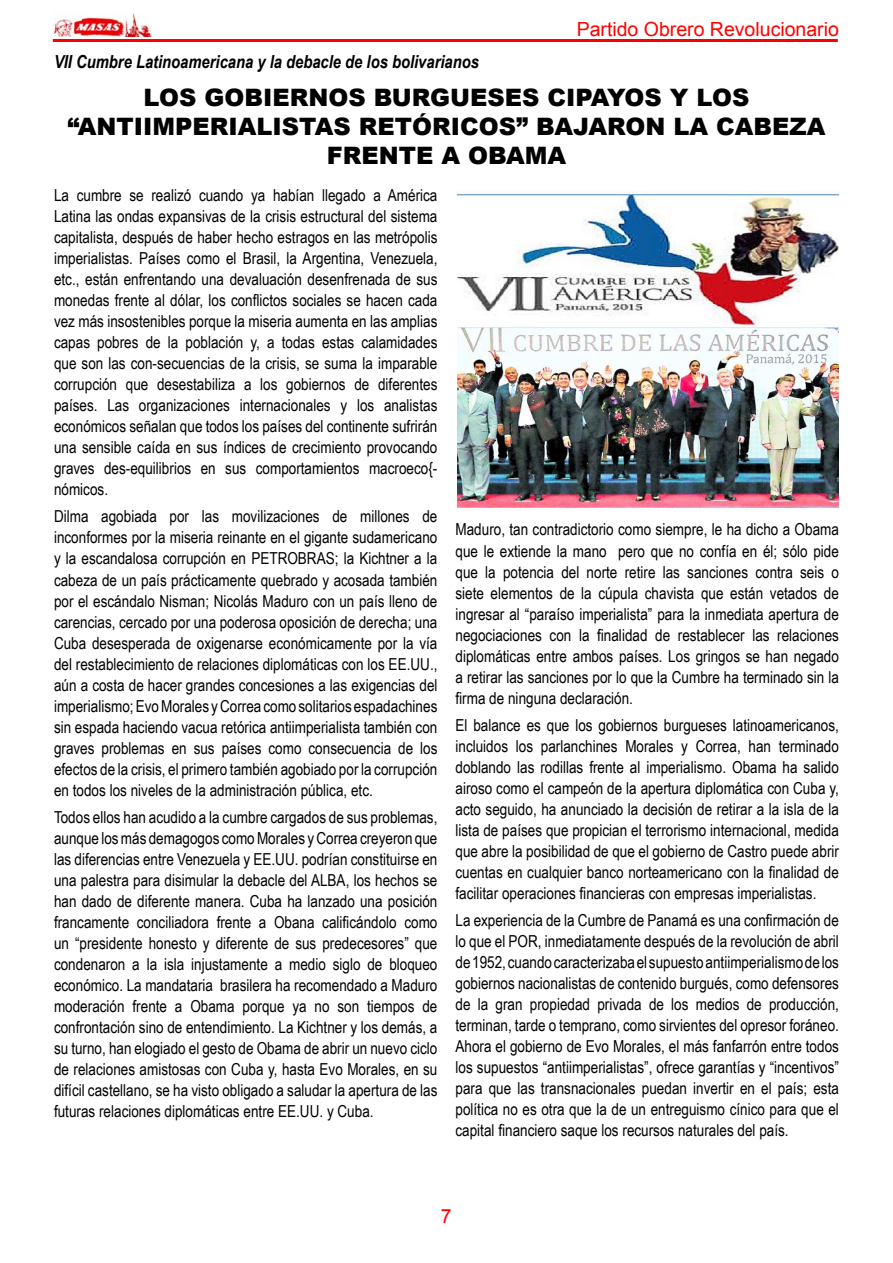
<style>
.page{position:relative;width:893px;height:1263px;background:#fff}
.page>*{position:absolute;margin:0;border:0;box-sizing:border-box;transform-origin:0 0}
.Brödtext{font:900 24px/28.8px "Arial";color:#000;text-align:center}
.t1{font:19.5px "Arial";color:#f00}
.Rubrik_1{font:italic 700 18px "Arial Narrow";color:#000}
.Brödtext_2{font:16.5px/21px "Arial Narrow";color:#000;text-align:justify}
</style>
<div class="page">
<hr style="left:53px;top:39px;width:785px;height:3px;background:#f00">
<img style="left:54px;top:13px;width:97px;height:23px">
<img style="left:457px;top:190px;width:382px;height:317px">
<p class="t1" style="left:577px;top:16px;width:264px">Partido Obrero Revolucionario</p>
<p class="Rubrik_1" style="left:54px;top:48px;width:426px">VII Cumbre Latinoamericana y la debacle de los bolivarianos</p>
<p class="Brödtext" style="left:67px;top:82px;width:759px">LOS GOBIERNOS BURGUESES CIPAYOS Y LOS “ANTIIMPERIALISTAS RETÓRICOS” BAJARON LA CABEZA<br>FRENTE A OBAMA</p>
<p class="Brödtext_2" style="left:54px;top:184px;width:385px">La cumbre se realizó cuando ya habían llegado a América Latina las ondas expansivas de la crisis estructural del sistema capitalista, después de haber hecho estragos en las metrópolis imperialistas. Países como el Brasil, la Argentina, Venezuela, etc., están enfrentando una devaluación desenfrenada de sus monedas frente al dólar, los conflictos sociales se hacen cada vez más insostenibles porque la miseria aumenta en las amplias capas pobres de la población y, a todas estas calamidades que son las con-secuencias de la crisis, se suma la imparable corrupción que desestabiliza a los gobiernos de diferentes países. Las organizaciones internacionales y los analistas económicos señalan que todos los países del continente sufrirán una sensible caída en sus índices de crecimiento provocando graves des-equilibrios en sus comportamientos macroeco{- nómicos.</p>
<p class="Brödtext_2" style="left:54px;top:505px;width:385px">Dilma agobiada por las movilizaciones de millones de inconformes por la miseria reinante en el gigante sudamericano y la escandalosa corrupción en PETROBRAS; la Kichtner a la cabeza de un país prácticamente quebrado y acosada también por el escándalo Nisman; Nicolás Maduro con un país lleno de carencias, cercado por una poderosa oposición de derecha; una Cuba desesperada de oxigenarse económicamente por la vía del restablecimiento de relaciones diplomáticas con los EE.UU., aún a costa de hacer grandes concesiones a las exigencias del imperialismo; Evo Morales y Correa como solitarios espadachines sin espada haciendo vacua retórica antiimperialista también con graves problemas en sus países como consecuencia de los efectos de la crisis, el primero también agobiado por la corrupción en todos los niveles de la administración pública, etc.</p>
<p class="Brödtext_2" style="left:54px;top:805px;width:385px">Todos ellos han acudido a la cumbre cargados de sus problemas, aunque los más demagogos como Morales y Correa creyeron que las diferencias entre Venezuela y EE.UU. podrían constituirse en una palestra para disimular la debacle del ALBA, los hechos se han dado de diferente manera. Cuba ha lanzado una posición francamente conciliadora frente a Obana calificándolo como un “presidente honesto y diferente de sus predecesores” que condenaron a la isla injustamente a medio siglo de bloqueo económico. La mandataria brasilera ha recomendado a Maduro moderación frente a Obama porque ya no son tiempos de confrontación sino de entendimiento. La Kichtner y los demás, a su turno, han elogiado el gesto de Obama de abrir un nuevo ciclo de relaciones amistosas con Cuba y, hasta Evo Morales, en su difícil castellano, se ha visto obligado a saludar la apertura de las futuras relaciones diplomáticas entre EE.UU. y Cuba.</p>
<p class="Brödtext_2" style="left:455px;top:519px;width:385px">Maduro, tan contradictorio como siempre, le ha dicho a Obama que le extiende la mano pero que no confía en él; sólo pide que la potencia del norte retire las sanciones contra seis o siete elementos de la cúpula chavista que están vetados de ingresar al “paraíso imperialista” para la inmediata apertura de negociaciones con la finalidad de restablecer las relaciones diplomáticas entre ambos países. Los gringos se han negado a retirar las sanciones por lo que la Cumbre ha terminado sin la firma de ninguna declaración.</p>
<p class="Brödtext_2" style="left:455px;top:714px;width:385px">El balance es que los gobiernos burgueses latinoamericanos, incluidos los parlanchines Morales y Correa, han terminado doblando las rodillas frente al imperialismo. Obama ha salido airoso como el campeón de la apertura diplomática con Cuba y, acto seguido, ha anunciado la decisión de retirar a la isla de la lista de países que propician el terrorismo internacional, medida que abre la posibilidad de que el gobierno de Castro puede abrir cuentas en cualquier banco norteamericano con la finalidad de facilitar operaciones financieras con empresas imperialistas.</p>
<p class="Brödtext_2" style="left:455px;top:909px;width:385px">La experiencia de la Cumbre de Panamá es una confirmación de lo que el POR, inmediatamente después de la revolución de abril de 1952, cuando caracterizaba el supuesto antiimperialismo de los gobiernos nacionalistas de contenido burgués, como defensores de la gran propiedad privada de los medios de producción, terminan, tarde o temprano, como sirvientes del opresor foráneo.<br>Ahora el gobierno de Evo Morales, el más fanfarrón entre todos los supuestos “antiimperialistas”, ofrece garantías y “incentivos” para que las transnacionales puedan invertir en el país; esta política no es otra que la de un entreguismo cínico para que el capital financiero saque los recursos naturales del país.</p>
<p class="t1" style="left:441px;top:1203px;width:12px">7</p>
</div>
